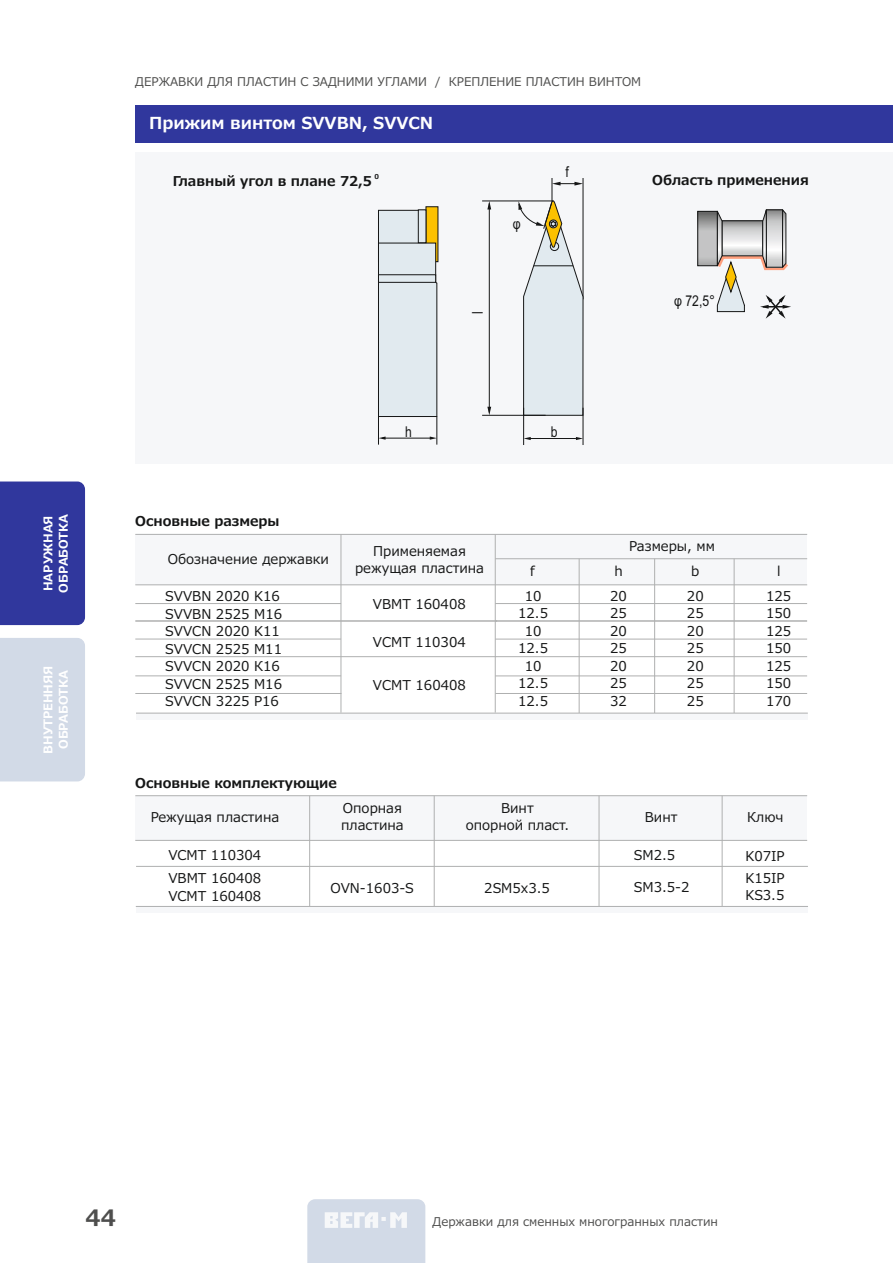
<style>
.page{position:relative;width:893px;height:1263px;background:#fff}
.page>*{position:absolute;margin:0;border:0;box-sizing:border-box;transform-origin:0 0}
.t1{font:700 22.5px "Meiryo UI";color:#4e4e4d}
.t2{font:700 16.5px "Meiryo UI";color:#fff}
.t3{font:14.85px "Arial Narrow";color:#151616}
.t4{font:13.5px/17.5px "Meiryo UI";color:#151616}
.t5{font:700 13.5px "Meiryo UI";color:#151616}
.t6{font:12px "Meiryo UI";color:#4e4e4d}
.t7{font:700 12px/15.3px "Meiryo UI";color:#fff}
.t8{font:700 6.75px "Meiryo UI";color:#151616}
</style>
<div class="page">
<div style="left:135px;top:153px;width:758px;height:311px;background:#f6f7f9"></div>
<div style="left:135px;top:105px;width:758px;height:37px;background:#30379d"></div>
<div style="left:0;top:481px;width:85px;height:144px;background:#30379d"></div>
<div style="left:0;top:638px;width:85px;height:143px;background:#d2dae7"></div>
<hr style="left:495px;top:693px;width:312px;height:1px;background:#afb0b0">
<div style="left:135px;top:534px;width:672px;height:51px;background:#f6f7f9"></div>
<hr style="left:135px;top:534px;width:672px;height:1px;background:#afb0b0">
<hr style="left:495px;top:620px;width:312px;height:2px;background:#afb0b0">
<svg style="left:496px;top:675px;width:311px;height:1px"></svg>
<svg style="left:135px;top:619px;width:364px;height:3px"></svg>
<svg style="left:135px;top:675px;width:206px;height:1px"></svg>
<hr style="left:495px;top:558px;width:312px;height:1px;background:#afb0b0">
<hr style="left:579px;top:559px;width:1px;height:154px;background:#afb0b0">
<hr style="left:654px;top:559px;width:1px;height:154px;background:#afb0b0">
<hr style="left:734px;top:559px;width:1px;height:154px;background:#afb0b0">
<hr style="left:495px;top:534px;width:1px;height:179px;background:#afb0b0">
<hr style="left:341px;top:534px;width:1px;height:179px;background:#afb0b0">
<hr style="left:135px;top:585px;width:672px;height:1px;background:#afb0b0">
<svg style="left:136px;top:866px;width:672px;height:1px"></svg>
<div style="left:135px;top:796px;width:672px;height:44px;background:#f6f7f9"></div>
<hr style="left:135px;top:795px;width:672px;height:1px;background:#afb0b0">
<hr style="left:135px;top:840px;width:672px;height:1px;background:#afb0b0">
<hr style="left:309px;top:796px;width:1px;height:110px;background:#afb0b0">
<hr style="left:434px;top:796px;width:1px;height:110px;background:#afb0b0">
<hr style="left:599px;top:796px;width:1px;height:110px;background:#afb0b0">
<hr style="left:722px;top:796px;width:1px;height:110px;background:#afb0b0">
<svg style="left:699px;top:213px;width:10px;height:51px"></svg>
<div style="left:697px;top:211px;width:21px;height:55px;border:1px solid #151616"></div>
<svg style="left:709px;top:209px;width:82px;height:110px"></svg>
<div style="left:378px;top:210px;width:59px;height:52px;background:#e1eaef;border:1px solid #151616"></div>
<div style="left:426px;top:206px;width:12px;height:56px;background:#fcc100"></div>
<svg style="left:378px;top:243px;width:60px;height:202px"></svg>
<div style="left:378px;top:274px;width:58px;height:9px;background:#e1eaef;border:1px solid #151616"></div>
<div style="left:418px;top:210px;width:8px;height:33px;background:#e1eaef;border:1px solid #151616"></div>
<hr style="left:583px;top:178px;width:1px;height:121px;background:#151616">
<svg style="left:487px;top:407px;width:4px;height:8px"></svg>
<hr style="left:489px;top:203px;width:1px;height:209px;background:#151616">
<svg style="left:487px;top:202px;width:4px;height:7px"></svg>
<hr style="left:482px;top:415px;width:64px;height:1px;background:#151616">
<hr style="left:482px;top:201px;width:71px;height:1px;background:#151616">
<svg style="left:518px;top:178px;width:65px;height:238px"></svg>
<hr style="left:523px;top:408px;width:1px;height:37px;background:#151616">
<hr style="left:583px;top:408px;width:1px;height:37px;background:#151616">
<svg style="left:524px;top:437px;width:7px;height:3px"></svg>
<hr style="left:528px;top:438px;width:48px;height:1px;background:#151616">
<svg style="left:576px;top:437px;width:7px;height:3px"></svg>
<svg style="left:307px;top:1199px;width:118px;height:64px;background:#d6dde9"></svg>
<hr style="left:495px;top:603px;width:312px;height:1px;background:#afb0b0">
<svg style="left:135px;top:603px;width:207px;height:1px"></svg>
<div style="left:136px;top:713px;width:672px;height:6px;background:#f6f7f9"></div>
<hr style="left:136px;top:713px;width:672px;height:1px;background:#afb0b0">
<hr style="left:135px;top:693px;width:206px;height:1px;background:#afb0b0">
<div style="left:136px;top:906px;width:672px;height:6px;background:#f6f7f9"></div>
<svg style="left:135px;top:906px;width:673px;height:1px"></svg>
<hr style="left:495px;top:656px;width:312px;height:1px;background:#afb0b0">
<svg style="left:496px;top:639px;width:311px;height:1px"></svg>
<svg style="left:135px;top:638px;width:207px;height:1px"></svg>
<hr style="left:135px;top:656px;width:361px;height:1px;background:#afb0b0">
<p class="t7" style="left:40px;top:593px;width:80px;rotate:-90deg">НАРУЖНАЯ<br>ОБРАБОТКА</p>
<p class="t7" style="left:40px;top:754px;width:90px;text-align:center;rotate:-90deg">ВНУТРЕННЯЯ<br>ОБРАБОТКА</p>
<p class="t6" style="left:135px;top:75px;width:507px">ДЕРЖАВКИ ДЛЯ ПЛАСТИН С ЗАДНИМИ УГЛАМИ / КРЕПЛЕНИЕ ПЛАСТИН ВИНТОМ</p>
<p class="t2" style="left:149px;top:114px;width:286px">Прижим винтом SVVBN, SVVCN</p>
<p class="t3" style="left:565px;top:166px;width:5px">f</p>
<p class="t5" style="left:173px;top:174px;width:201px">Главный угол в плане 72,5</p>
<p class="t5" style="left:652px;top:173px;width:158px">Область применения</p>
<p class="t8" style="left:374px;top:173px;width:6px">0</p>
<p class="t3" style="left:513px;top:218px;width:9px">φ</p>
<p class="t3" style="left:472px;top:314px;width:4px;rotate:-90deg">l</p>
<p class="t3" style="left:674px;top:295px;width:43px">φ 72,5°</p>
<p class="t3" style="left:405px;top:426px;width:8px">h</p>
<p class="t5" style="left:135px;top:514px;width:146px">Основные размеры</p>
<p class="t4" style="left:168px;top:551px;width:163px">Обозначение державки</p>
<p class="t4" style="left:165px;top:587px;width:118px">SVVBN 2020 K16<br>SVVBN 2525 M16<br>SVVCN 2020 K11<br>SVVCN 2525 M11<br>SVVCN 2020 К16<br>SVVCN 2525 М16<br>SVVCN 3225 P16</p>
<p class="t4" style="left:355px;top:542px;width:131px;line-height:17.1px;text-align:center">Применяемая режущая пластина</p>
<p class="t4" style="left:373px;top:595px;width:94px">VBMT 160408</p>
<p class="t4" style="left:373px;top:633px;width:94px">VCMT 110304</p>
<p class="t4" style="left:373px;top:676px;width:94px">VCMT 160408</p>
<p class="t5" style="left:135px;top:776px;width:203px">Основные комплектующие</p>
<p class="t3" style="left:551px;top:426px;width:8px">b</p>
<p class="t4" style="left:629px;top:537px;width:87px">Размеры, мм</p>
<p class="t4" style="left:530px;top:562px;width:6px">f</p>
<p class="t4" style="left:614px;top:562px;width:10px">h</p>
<p class="t4" style="left:691px;top:562px;width:10px">b</p>
<p class="t4" style="left:777px;top:562px;width:5px">l</p>
<p class="t4" style="left:518px;top:587px;width:31px;text-align:center">10<br>12.5<br>10<br>12.5<br>10<br>12.5<br>12.5</p>
<p class="t4" style="left:610px;top:587px;width:18px;text-align:justify">20<br>25<br>20<br>25<br>20<br>25<br>32</p>
<p class="t4" style="left:687px;top:587px;width:18px;text-align:justify">20<br>25<br>20<br>25<br>20<br>25<br>25</p>
<p class="t4" style="left:766px;top:587px;width:27px;text-align:justify">125<br>150<br>125<br>150<br>125<br>150<br>170</p>
<p class="t4" style="left:341px;top:799px;width:64px;line-height:17.1px">Опорная пластина</p>
<p class="t4" style="left:466px;top:799px;width:105px;line-height:17.1px;text-align:center">Винт<br>опорной пласт.</p>
<p class="t4" style="left:151px;top:808px;width:130px">Режущая пластина</p>
<p class="t4" style="left:645px;top:808px;width:34px">Винт</p>
<p class="t4" style="left:747px;top:808px;width:38px">Ключ</p>
<p class="t4" style="left:168px;top:846px;width:94px">VCMT 110304</p>
<p class="t4" style="left:634px;top:846px;width:43px">SM2.5</p>
<p class="t4" style="left:745px;top:847px;width:41px">K07IP</p>
<p class="t4" style="left:168px;top:869px;width:94px">VBMT 160408<br>VCMT 160408</p>
<p class="t4" style="left:330px;top:879px;width:85px">OVN-1603-S</p>
<p class="t4" style="left:484px;top:879px;width:67px">2SM5x3.5</p>
<p class="t4" style="left:634px;top:878px;width:57px">SM3.5-2</p>
<p class="t4" style="left:745px;top:869px;width:41px">K15IP<br>KS3.5</p>
<h1 class="t1" style="left:85px;top:1206px;width:32px">44</h1>
<p class="t6" style="left:433px;top:1215px;width:287px">Державки для сменных многогранных пластин</p>
</div>
